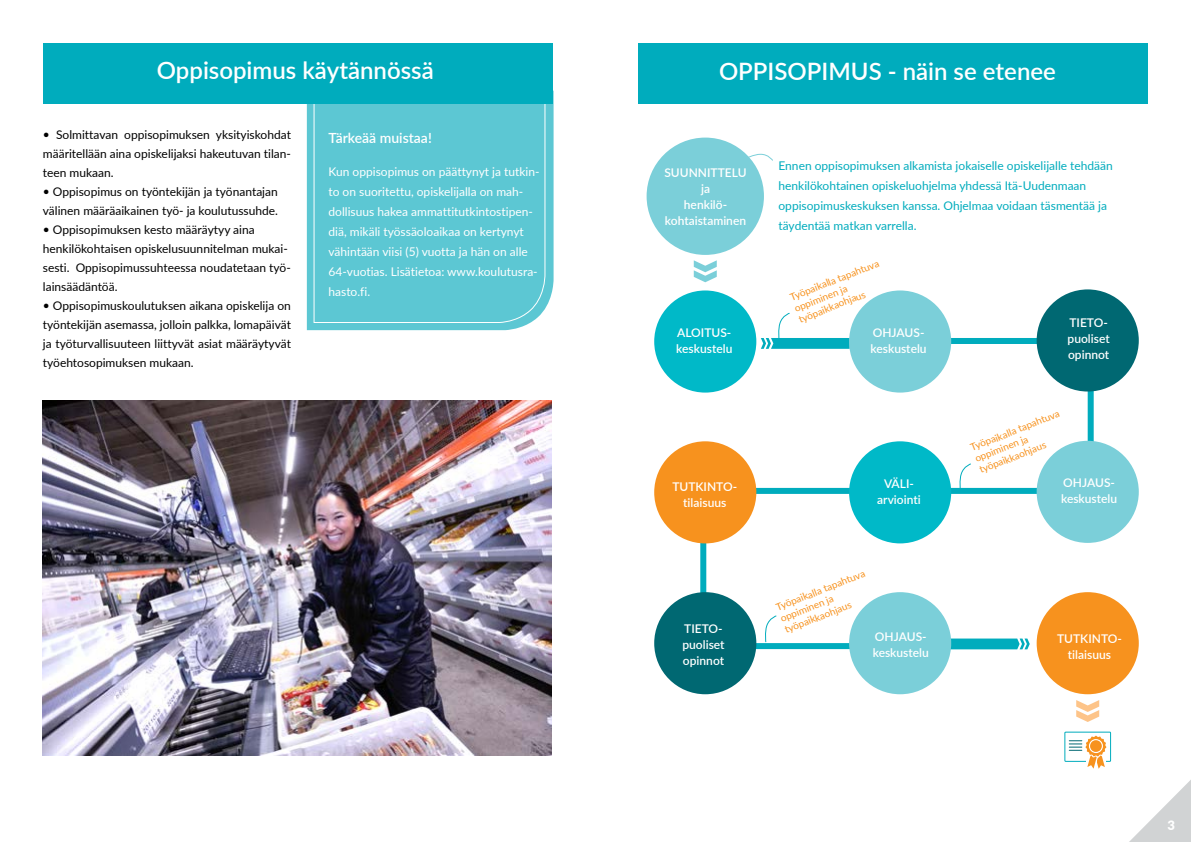
<style>
.page{position:relative;width:1191px;height:842px;background:#fff}
.page>*{position:absolute;margin:0;border:0;box-sizing:border-box;transform-origin:0 0}
.t1{font:600 24px "Lato";color:#fff}
.t2{font:600 14px "Lato";color:#fff}
.t3{font:900 13px "Lato";color:#fff}
.t4{font:12px/19px "Lato";color:#000;text-align:justify}
.t5{font:12px/20px "Lato";color:#fff}
.t6{font:600 12px/16px "Lato";color:#fff}
.t7{font:12px/20px "Lato";color:#00acbd}
.t8{font:10px/12px "Lato";color:#f7921e}
</style>
<div class="page">
<svg style="left:1129px;top:780px;width:62px;height:62px"></svg>
<svg style="left:307px;top:104px;width:246px;height:226px;background:#69cbd6"></svg>
<div style="left:313px;top:104px;width:233px;height:219px;background:#5cc7d3"></div>
<img style="left:43px;top:400px;width:508px;height:355px">
<div style="left:43px;top:43px;width:510px;height:61px;background:#00acbd"></div>
<svg style="left:697px;top:336px;width:399px;height:316px"></svg>
<div style="left:654px;top:290px;width:102px;height:103px;background:#00b9c8;border-radius:50%"></div>
<div style="left:849px;top:441px;width:102px;height:102px;background:#00b9c8;border-radius:50%"></div>
<div style="left:654px;top:592px;width:102px;height:102px;background:#006872;border-radius:50%"></div>
<div style="left:1036px;top:441px;width:102px;height:102px;background:#7bcfd9;border-radius:50%"></div>
<div style="left:654px;top:441px;width:102px;height:102px;background:#f7921e;border-radius:50%"></div>
<div style="left:1036px;top:592px;width:102px;height:102px;background:#f7921e;border-radius:50%"></div>
<div style="left:1036px;top:289px;width:102px;height:102px;background:#006872;border-radius:50%"></div>
<div style="left:646px;top:138px;width:118px;height:117px;background:#7bcfd9;border-radius:50%"></div>
<svg style="left:1076px;top:700px;width:23px;height:22px"></svg>
<svg style="left:761px;top:312px;width:88px;height:37px"></svg>
<div style="left:849px;top:290px;width:102px;height:103px;background:#7bcfd9;border-radius:50%"></div>
<svg style="left:951px;top:638px;width:78px;height:11px"></svg>
<div style="left:849px;top:592px;width:102px;height:102px;background:#7bcfd9;border-radius:50%"></div>
<svg style="left:745px;top:153px;width:28px;height:8px"></svg>
<svg style="left:959px;top:463px;width:12px;height:28px"></svg>
<svg style="left:764px;top:615px;width:13px;height:28px"></svg>
<svg style="left:694px;top:260px;width:23px;height:22px"></svg>
<div style="left:1064px;top:732px;width:47px;height:30px;border:1px solid #00acbd"></div>
<svg style="left:1069px;top:735px;width:37px;height:34px"></svg>
<div style="left:1090px;top:740px;width:11px;height:12px;background:#f7921e;border-radius:50%"></div>
<div style="left:638px;top:43px;width:510px;height:60px;background:#00acbd"></div>
<h1 class="t1" style="left:157px;top:53px;width:278px">Oppisopimus käytännössä</h1>
<h1 class="t1" style="left:719px;top:54px;width:338px">OPPISOPIMUS - näin se etenee</h1>
<p class="t4" style="left:43px;top:124px;width:250px">• Solmittavan oppisopimuksen yksityiskohdat määritellään aina opiskelijaksi hakeutuvan tilan&shy;teen mukaan.</p>
<p class="t4" style="left:43px;top:181px;width:237px">• Oppisopimus on työntekijän ja työnantajan välinen määräaikainen työ- ja koulutussuhde.</p>
<p class="t4" style="left:43px;top:219px;width:249px;text-align:left">• Oppisopimuksen kesto määräytyy aina henkilökohtaisen opiskelusuunnitelman mukai&shy;sesti. Oppisopimussuhteessa noudatetaan työ&shy;lainsäädäntöä.</p>
<p class="t4" style="left:43px;top:295px;width:250px">• Oppisopimuskoulutuksen aikana opiskelija on työntekijän asemassa, jolloin palkka, lomapäivät ja työturvallisuuteen liittyvät asiat määräytyvät työehtosopimuksen mukaan.</p>
<p class="t2" style="left:328px;top:128px;width:105px">Tärkeää muistaa!</p>
<p class="t5" style="left:328px;top:161px;width:213px">Kun oppisopimus on päättynyt ja tutkin&shy;to on suoritettu, opiskelijalla on mah&shy;dollisuus hakea ammattitutkintostipen&shy;diä, mikäli työssäoloaikaa on kertynyt vähintään viisi (5) vuotta ja hän on alle 64-vuotias. Lisätietoa: www.koulutusra&shy;hasto.fi.</p>
<p class="t6" style="left:664px;top:164px;width:84px;text-align:center">SUUNNITTELU ja<br>henkilö&shy;kohtaistaminen</p>
<p class="t7" style="left:778px;top:156px;width:336px">Ennen oppisopimuksen alkamista jokaiselle opiskelijalle tehdään henkilökohtainen opiskeluohjelma yhdessä Itä-Uudenmaan oppisopimuskeskuksen kanssa. Ohjelmaa voidaan täsmentää ja täydentää matkan varrella.</p>
<p class="t8" style="left:788px;top:291px;width:96px;rotate:-21deg">Työpaikalla tapahtuva oppiminen ja työpaikkaohjaus</p>
<p class="t6" style="left:676px;top:324px;width:58px">ALOITUS&shy;keskustelu</p>
<p class="t6" style="left:870px;top:324px;width:58px">OHJAUS&shy;keskustelu</p>
<p class="t6" style="left:1067px;top:314px;width:44px">TIETO&shy;puoliset opinnot</p>
<p class="t8" style="left:968px;top:441px;width:96px;rotate:-21deg">Työpaikalla tapahtuva oppiminen ja työpaikkaohjaus</p>
<p class="t6" style="left:672px;top:478px;width:66px;text-align:center">TUTKINTO&shy;tilaisuus</p>
<p class="t6" style="left:877px;top:475px;width:45px;text-align:center">VÄLI&shy;arviointi</p>
<p class="t6" style="left:1061px;top:474px;width:58px">OHJAUS&shy;keskustelu</p>
<p class="t8" style="left:774px;top:601px;width:96px;rotate:-21deg">Työpaikalla tapahtuva oppiminen ja työpaikkaohjaus</p>
<p class="t6" style="left:682px;top:620px;width:44px">TIETO&shy;puoliset opinnot</p>
<p class="t6" style="left:872px;top:628px;width:58px">OHJAUS&shy;keskustelu</p>
<p class="t6" style="left:1057px;top:630px;width:66px;text-align:center">TUTKINTO&shy;tilaisuus</p>
<p class="t3" style="left:1167px;top:815px;width:9px">3</p>
</div>
